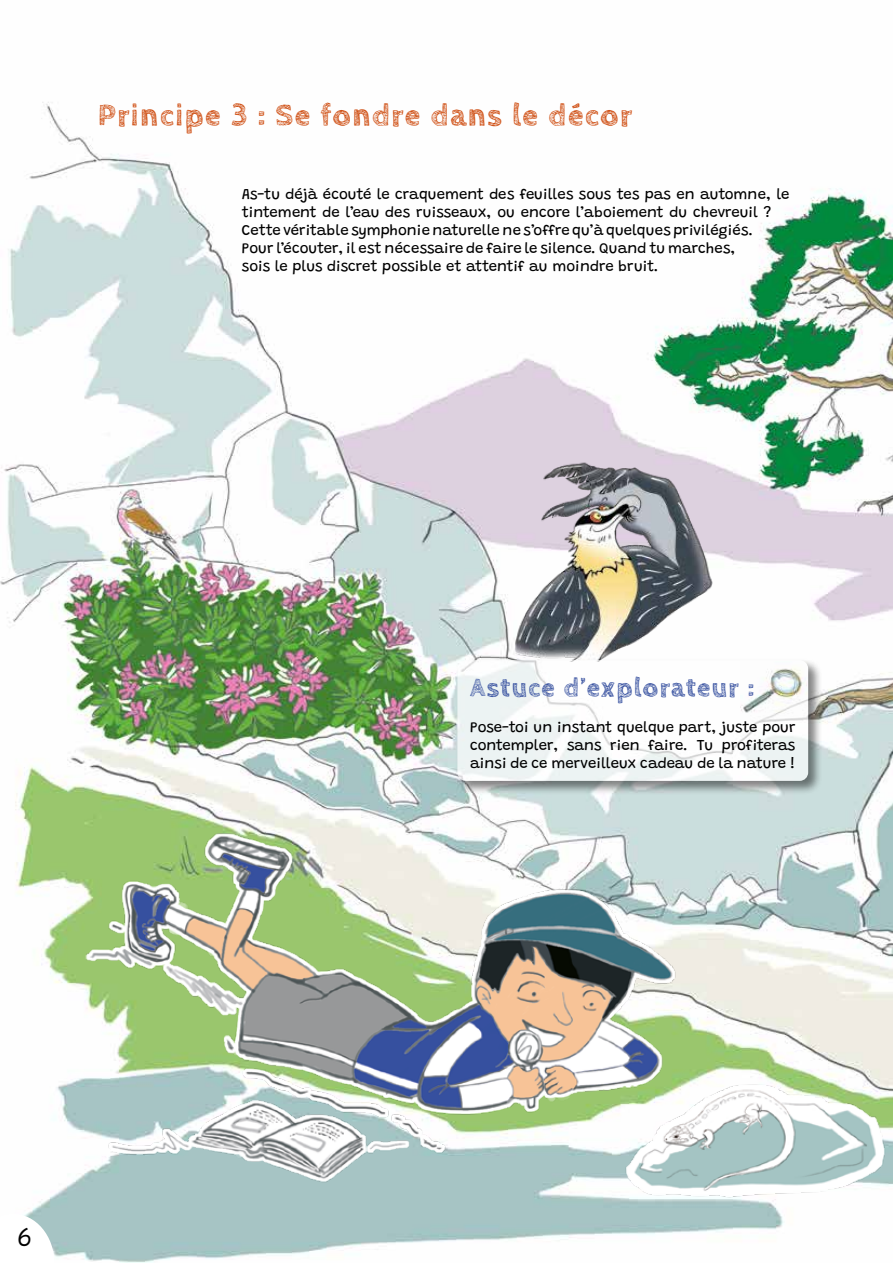
<style>
.page{position:relative;width:893px;height:1263px;background:#fff}
.page>*{position:absolute;margin:0;border:0;box-sizing:border-box;transform-origin:0 0}
.t1{font:700 31.5px "Cabin Sketch";letter-spacing:.05em;color:#cf4e12}
.t2{font:700 27px "Cabin Sketch";letter-spacing:.045em;color:#36509f}
.t3{font:300 27px "Grandstander";color:#000}
.t4{font:15px/18px "Grandstander";color:#000}
</style>
<div class="page">
<img style="left:0;top:175px;width:784px;height:1088px">
<img style="left:37px;top:102px;width:856px;height:1101px">
<svg style="left:0;top:1214px;width:54px;height:49px"></svg>
<img style="left:512px;top:453px;width:204px;height:205px">
<div style="left:455px;top:658px;width:367px;height:137px;background:#000;opacity:.75"></div>
<div style="left:457px;top:660px;width:351px;height:121px;background:linear-gradient(to right,#f2f6f6,#f9fbfa);border-radius:9px"></div>
<img style="left:740px;top:661px;width:68px;height:58px">
<h1 class="t1" style="left:98px;top:98px;width:536px">Principe 3 : Se fondre dans le décor</h1>
<p class="t4" style="left:242px;top:184px;width:549px">As-tu déjà écouté le craquement des feuilles sous tes pas en automne, le tintement de l’eau des ruisseaux, ou encore l’aboiement du chevreuil ?<br>Cette véritable symphonie naturelle ne s’offre qu’à quelques privilégiés.<br>Pour l’écouter, il est nécessaire de faire le silence. Quand tu marches,<br>sois le plus discret possible et attentif au moindre bruit.</p>
<h2 class="t2" style="left:470px;top:673px;width:285px">Astuce d’explorateur :</h2>
<p class="t4" style="left:470px;top:717px;width:327px;text-align:justify">Pose-toi un instant quelque part, juste pour contempler, sans rien faire. Tu profiteras ainsi de ce merveilleux cadeau de la nature !</p>
<h2 class="t3" style="left:17px;top:1216px;width:17px">6</h2>
</div>
